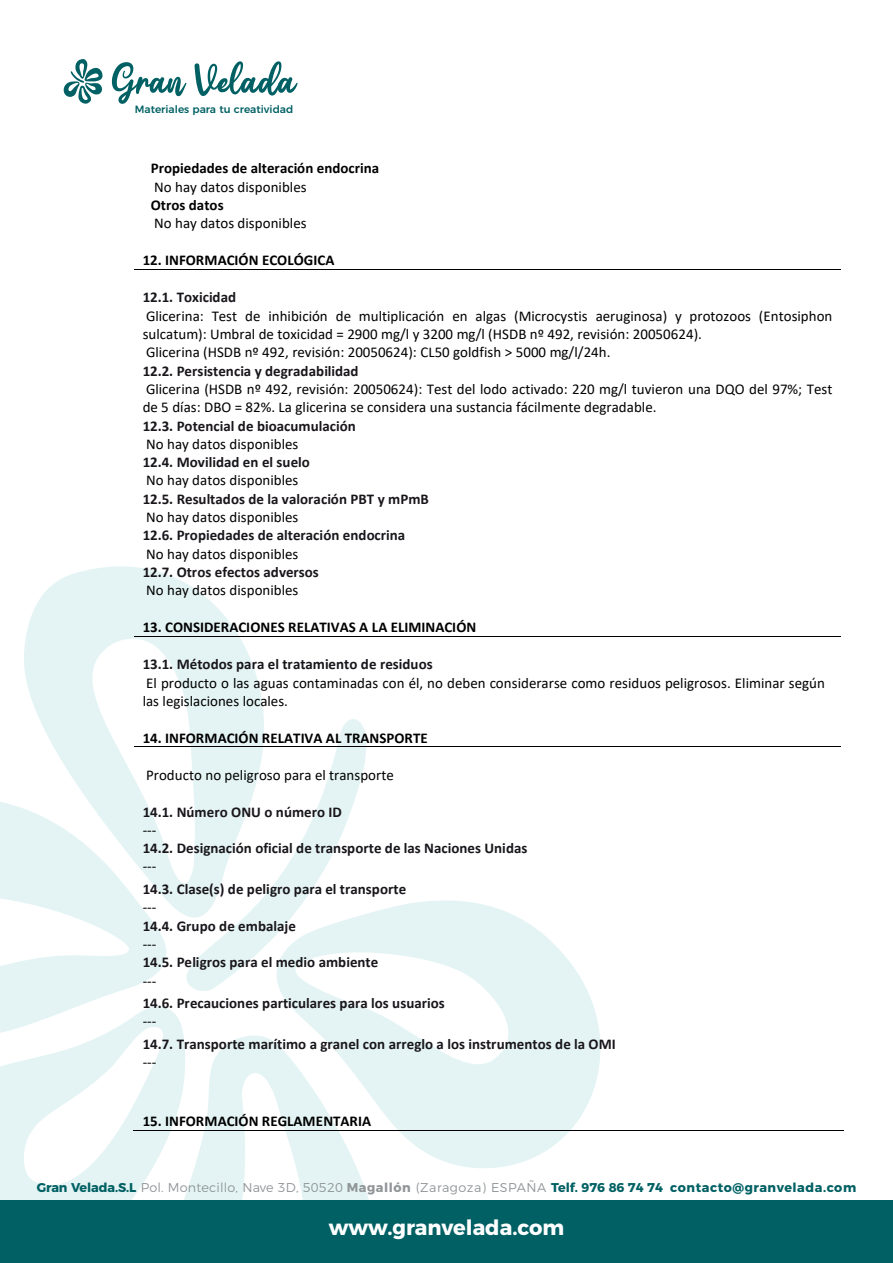
<style>
.page{position:relative;width:893px;height:1263px;background:#fff}
.page>*{position:absolute;margin:0;border:0;box-sizing:border-box;transform-origin:0 0}
.t1{font:700 21px "Montserrat";color:#fff}
.t2{font:15px/18.3px "Calibri";color:#000}
.t3{font:700 15px "Calibri";color:#19161b}
.t4{font:700 15px "Calibri";color:#000}
.t5{font:700 12.75px "Montserrat";letter-spacing:.035em;color:#006063}
.t6{font:500 10.5px "Montserrat";color:#006063}
.s1{font-weight:300;color:#919698}
.s2{color:#919698}
</style>
<div class="page">
<svg style="left:0;top:802px;width:167px;height:199px"></svg>
<svg style="left:283px;top:900px;width:318px;height:268px;fill:#e4f4f4"></svg>
<svg style="left:21px;top:566px;width:243px;height:383px;fill:#e4f4f4"></svg>
<svg style="left:0;top:1001px;width:182px;height:199px;fill:#e4f4f4"></svg>
<svg style="left:156px;top:1027px;width:232px;height:173px;fill:#e4f4f4"></svg>
<svg style="left:186px;top:714px;width:181px;height:282px"></svg>
<svg style="left:112px;top:62px;width:74px;height:42px"></svg>
<svg style="left:195px;top:61px;width:103px;height:35px"></svg>
<svg style="left:63px;top:59px;width:40px;height:45px"></svg>
<div style="left:0;top:1200px;width:893px;height:63px;background:#006063"></div>
<hr style="left:135px;top:269px;width:706px;height:1px;background:#000">
<hr style="left:135px;top:636px;width:706px;height:1px;background:#000">
<hr style="left:135px;top:746px;width:706px;height:1px;background:#000">
<hr style="left:133px;top:1130px;width:711px;height:1px;background:#000">
<p class="t6" style="left:135px;top:101px;width:160px">Materiales para tu creatividad</p>
<p class="t4" style="left:151px;top:162px;width:230px">Propiedades de alteración endocrina</p>
<p class="t2" style="left:154px;top:179px;width:154px">No hay datos disponibles</p>
<p class="t4" style="left:151px;top:199px;width:74px">Otros datos</p>
<p class="t2" style="left:154px;top:215px;width:154px">No hay datos disponibles</p>
<p class="t4" style="left:143px;top:254px;width:193px">12. INFORMACIÓN ECOLÓGICA</p>
<p class="t3" style="left:143px;top:291px;width:95px">12.1. Toxicidad</p>
<p class="t2" style="left:143px;top:308px;width:691px">Glicerina: Test de inhibición de multiplicación en algas (Microcystis aeruginosa) y protozoos (Entosiphon sulcatum): Umbral de toxicidad = 2900 mg/l y 3200 mg/l (HSDB nº 492, revisión: 20050624).<br>Glicerina (HSDB nº 492, revisión: 20050624): CL50 goldfish &gt; 5000 mg/l/24h.</p>
<p class="t3" style="left:143px;top:364px;width:217px">12.2. Persistencia y degradabilidad</p>
<p class="t2" style="left:143px;top:381px;width:691px">Glicerina (HSDB nº 492, revisión: 20050624): Test del lodo activado: 220 mg/l tuvieron una DQO del 97%; Test de 5 días: DBO = 82%. La glicerina se considera una sustancia fácilmente degradable.</p>
<p class="t3" style="left:143px;top:419px;width:215px">12.3. Potencial de bioacumulación</p>
<p class="t2" style="left:146px;top:436px;width:154px">No hay datos disponibles</p>
<p class="t3" style="left:143px;top:456px;width:169px">12.4. Movilidad en el suelo</p>
<p class="t2" style="left:146px;top:473px;width:154px">No hay datos disponibles</p>
<p class="t3" style="left:143px;top:493px;width:288px">12.5. Resultados de la valoración PBT y mPmB</p>
<p class="t2" style="left:146px;top:509px;width:154px">No hay datos disponibles</p>
<p class="t3" style="left:143px;top:529px;width:264px">12.6. Propiedades de alteración endocrina</p>
<p class="t2" style="left:146px;top:546px;width:154px">No hay datos disponibles</p>
<p class="t3" style="left:143px;top:566px;width:178px">12.7. Otros efectos adversos</p>
<p class="t2" style="left:146px;top:582px;width:154px">No hay datos disponibles</p>
<p class="t4" style="left:143px;top:621px;width:335px">13. CONSIDERACIONES RELATIVAS A LA ELIMINACIÓN</p>
<p class="t3" style="left:143px;top:658px;width:292px">13.1. Métodos para el tratamiento de residuos</p>
<p class="t2" style="left:143px;top:675px;width:684px">El producto o las aguas contaminadas con él, no deben considerarse como residuos peligrosos. Eliminar según las legislaciones locales.</p>
<p class="t4" style="left:143px;top:731px;width:287px">14. INFORMACIÓN RELATIVA AL TRANSPORTE</p>
<p class="t2" style="left:146px;top:767px;width:249px">Producto no peligroso para el transporte</p>
<p class="t3" style="left:143px;top:805px;width:201px">14.1. Número ONU o número ID</p>
<p class="t2" style="left:143px;top:822px;width:15px">---</p>
<p class="t3" style="left:143px;top:842px;width:386px">14.2. Designación oficial de transporte de las Naciones Unidas</p>
<p class="t2" style="left:143px;top:858px;width:15px">---</p>
<p class="t3" style="left:143px;top:883px;width:265px">14.3. Clase(s) de peligro para el transporte</p>
<p class="t2" style="left:143px;top:899px;width:15px">---</p>
<p class="t3" style="left:143px;top:919px;width:155px">14.4. Grupo de embalaje</p>
<p class="t2" style="left:143px;top:936px;width:15px">---</p>
<p class="t3" style="left:143px;top:956px;width:237px">14.5. Peligros para el medio ambiente</p>
<p class="t2" style="left:143px;top:973px;width:15px">---</p>
<p class="t3" style="left:143px;top:997px;width:304px">14.6. Precauciones particulares para los usuarios</p>
<p class="t2" style="left:143px;top:1013px;width:15px">---</p>
<p class="t3" style="left:143px;top:1037px;width:475px">14.7. Transporte marítimo a granel con arreglo a los instrumentos de la OMI</p>
<p class="t2" style="left:143px;top:1054px;width:15px">---</p>
<p class="t4" style="left:143px;top:1115px;width:230px">15. INFORMACIÓN REGLAMENTARIA</p>
<p class="t5" style="left:37px;top:1176px;width:821px">Gran Velada.S.L <span class="s1">Pol. Montecillo, Nave 3D, 50520</span> <span class="s2">Magallón</span> <span class="s1">(Zaragoza) ESPAÑA</span> Telf. 976 86 74 74 contacto@granvelada.com</p>
<h1 class="t1" style="left:329px;top:1210px;width:237px">www.granvelada.com</h1>
</div>
